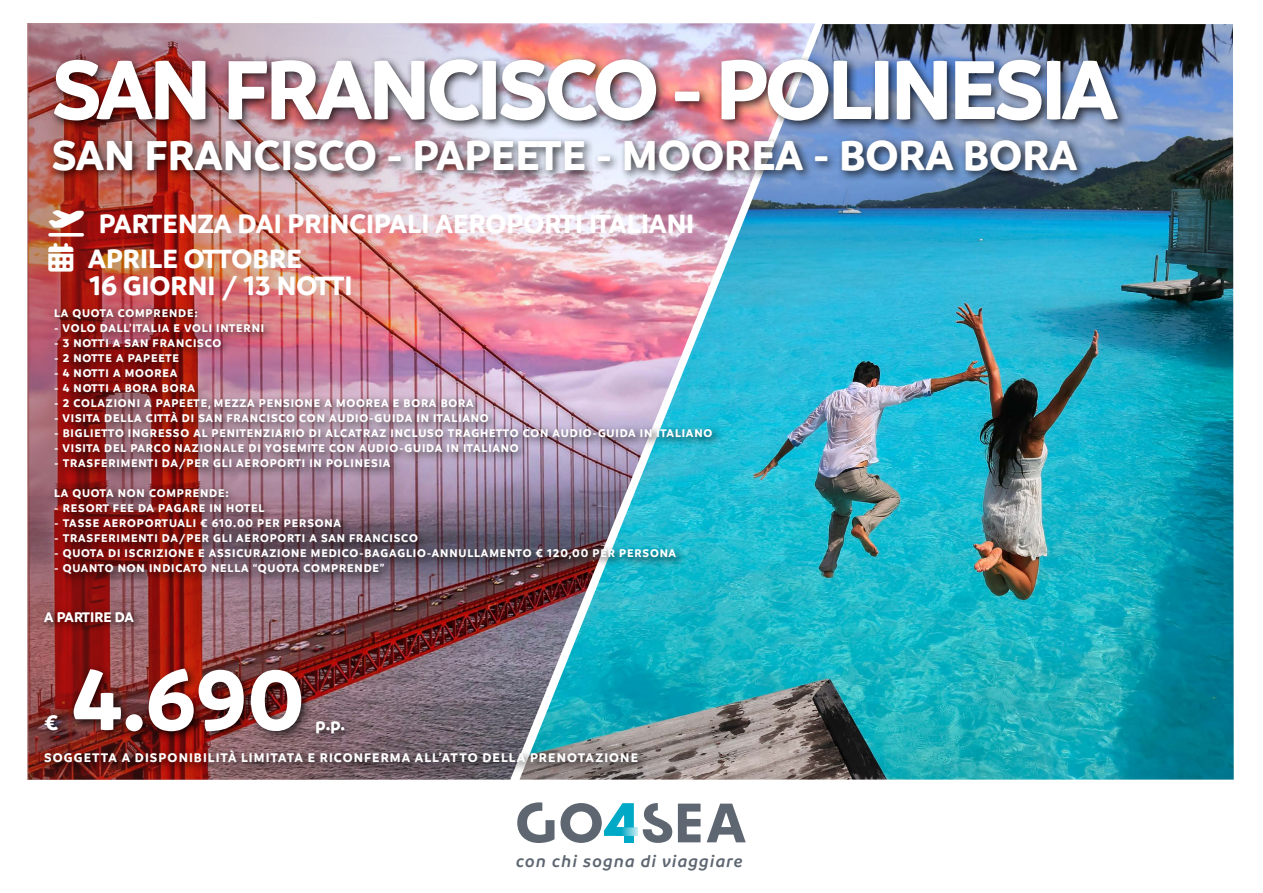
<style>
.page{position:relative;width:1263px;height:893px;background:#fff}
.page>*{position:absolute;margin:0;border:0;box-sizing:border-box;transform-origin:0 0}
.t1{font:700 90px "Branding";letter-spacing:-.04em;color:#fff}
.t2{font:700 45px "Branding";color:#fff}
.t3{font:700 28.5px/27px "Branding";color:#fff}
.t4{font:700 22.5px "Branding";color:#fff}
.t5{font:italic 600 18px "Branding";letter-spacing:.065em;color:#5d6671}
.t6{font:700 18px "Branding";color:#fff}
.t7{font:700 15px "Branding";color:#fff}
.t8{font:700 13.5px "Branding";letter-spacing:.08em;color:#fff}
.t9{font:700 12px "Branding";letter-spacing:.07em;color:#fff}
</style>
<div class="page">
<img style="left:815px;top:24px;width:419px;height:756px">
<img style="left:509px;top:23px;width:306px;height:757px">
<img style="left:27px;top:23px;width:482px;height:757px">
<div style="left:49px;top:304px;width:674px;height:280px;background:#000;opacity:.75"></div>
<div style="left:49px;top:55px;width:1079px;height:77px;background:#000;opacity:.75"></div>
<div style="left:48px;top:135px;width:1040px;height:47px;background:#000;opacity:.75"></div>
<div style="left:40px;top:607px;width:608px;height:166px;background:#000;opacity:.75"></div>
<svg style="left:707px;top:804px;width:39px;height:38px"></svg>
<svg style="left:643px;top:803px;width:29px;height:40px"></svg>
<svg style="left:678px;top:804px;width:22px;height:38px"></svg>
<svg style="left:517px;top:802px;width:37px;height:41px"></svg>
<svg style="left:560px;top:803px;width:74px;height:40px"></svg>
<svg style="left:616px;top:827px;width:22px;height:9px"></svg>
<svg style="left:49px;top:210px;width:36px;height:27px"></svg>
<h1 class="t1" style="left:52px;top:38px;width:1068px">SAN FRANCISCO - POLINESIA</h1>
<h2 class="t2" style="left:52px;top:129px;width:1027px">SAN FRANCISCO - PAPEETE - MOOREA - BORA BORA</h2>
<h3 class="t3" style="left:99px;top:211px;width:597px">PARTENZA DAI PRINCIPALI AEROPORTI ITALIANI</h3>
<h3 class="t3" style="left:90px;top:245px;width:265px;text-indent:-41px">▲ APRILE OTTOBRE<br>16 GIORNI / 13 NOTTI</h3>
<p class="t9" style="left:54px;top:306px;width:145px">LA QUOTA COMPRENDE:</p>
<p class="t9" style="left:54px;top:321px;width:212px">- VOLO DALL’ITALIA E VOLI INTERNI</p>
<p class="t9" style="left:54px;top:336px;width:169px">- 3 NOTTI A SAN FRANCISCO</p>
<p class="t9" style="left:54px;top:351px;width:127px">- 2 NOTTE A PAPEETE</p>
<p class="t9" style="left:54px;top:366px;width:125px">- 4 NOTTI A MOOREA</p>
<p class="t9" style="left:54px;top:381px;width:142px">- 4 NOTTI A BORA BORA</p>
<p class="t9" style="left:54px;top:396px;width:421px">- 2 COLAZIONI A PAPEETE, MEZZA PENSIONE A MOOREA E BORA BORA</p>
<p class="t9" style="left:54px;top:411px;width:436px">- VISITA DELLA CITTÀ DI SAN FRANCISCO CON AUDIO-GUIDA IN ITALIANO</p>
<p class="t9" style="left:54px;top:426px;width:660px">- BIGLIETTO INGRESSO AL PENITENZIARIO DI ALCATRAZ INCLUSO TRAGHETTO CON AUDIO-GUIDA IN ITALIANO</p>
<p class="t9" style="left:54px;top:441px;width:466px">- VISITA DEL PARCO NAZIONALE DI YOSEMITE CON AUDIO-GUIDA IN ITALIANO</p>
<p class="t9" style="left:54px;top:456px;width:338px">- TRASFERIMENTI DA/PER GLI AEROPORTI IN POLINESIA</p>
<p class="t9" style="left:54px;top:486px;width:176px">LA QUOTA NON COMPRENDE:</p>
<p class="t9" style="left:54px;top:501px;width:212px">- RESORT FEE DA PAGARE IN HOTEL</p>
<p class="t9" style="left:54px;top:516px;width:289px">- TASSE AEROPORTUALI € 610.00 PER PERSONA</p>
<p class="t9" style="left:54px;top:531px;width:365px">- TRASFERIMENTI DA/PER GLI AEROPORTI A SAN FRANCISCO</p>
<p class="t9" style="left:54px;top:546px;width:624px">- QUOTA DI ISCRIZIONE E ASSICURAZIONE MEDICO-BAGAGLIO-ANNULLAMENTO € 120,00 PER PERSONA</p>
<p class="t9" style="left:54px;top:561px;width:332px">- QUANTO NON INDICATO NELLA “QUOTA COMPRENDE”</p>
<p class="t7" style="left:44px;top:608px;width:91px">A PARTIRE DA</p>
<h1 class="t1" style="left:72px;top:648px;width:234px">4.690</h1>
<h3 class="t4" style="left:44px;top:709px;width:16px">€</h3>
<h3 class="t6" style="left:316px;top:713px;width:31px">p.p.</h3>
<p class="t8" style="left:44px;top:750px;width:595px">SOGGETTA A DISPONIBILITÀ LIMITATA E RICONFERMA ALL’ATTO DELLA PRENOTAZIONE</p>
<h3 class="t5" style="left:516px;top:851px;width:228px">con chi sogna di viaggiare</h3>
</div>
